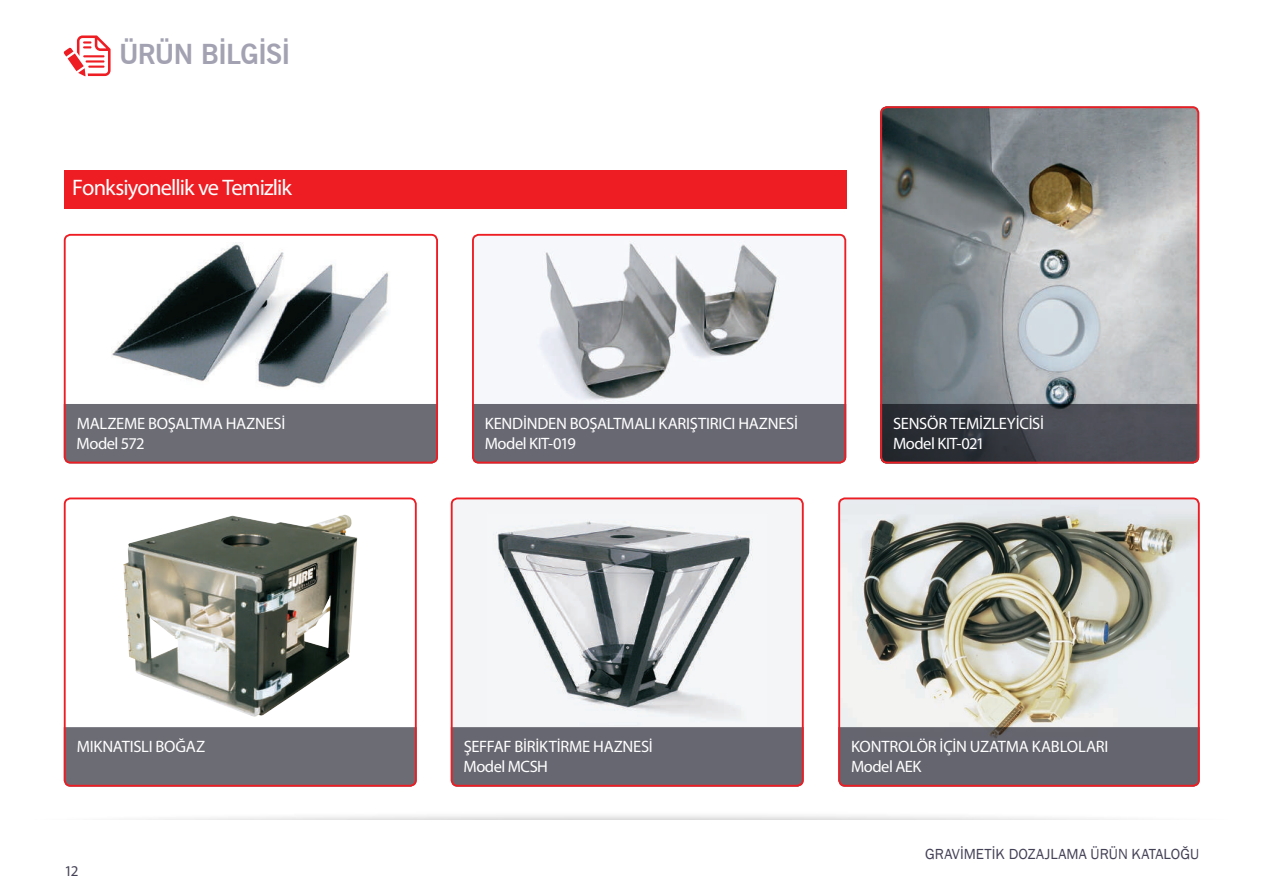
<style>
.page{position:relative;width:1263px;height:893px;background:#fff}
.page>*{position:absolute;margin:0;border:0;box-sizing:border-box;transform-origin:0 0}
.t1{font:700 27.45px "News Gothic BT";letter-spacing:-.03em;color:#a3a2b2}
.t2{font:22.5px "Myriad Pro";letter-spacing:-.04em;color:#fff}
.t3{font:16.5px/19.8px "Myriad Pro";letter-spacing:-.02em;color:#fff}
.t4{font:15px "Franklin Gothic";color:#444156}
.t5{font:15px "Myriad Pro";color:#444156}
</style>
<div class="page">
<div style="left:3px;top:811px;width:1257px;height:49px;background:#231f20;opacity:.75"></div>
<div style="left:0;top:821px;width:1263px;height:72px;background:#fff"></div>
<svg style="left:64px;top:35px;width:47px;height:41px"></svg>
<div style="left:64px;top:170px;width:782px;height:38px;background:#ee1d23"></div>
<img style="left:111px;top:243px;width:278px;height:145px">
<div style="left:64px;top:404px;width:374px;height:59px;background:#6c6c75"></div>
<div style="left:64px;top:234px;width:374px;height:229px;border:2px solid #ee1d23;border-radius:6px"></div>
<div style="left:472px;top:234px;width:374px;height:229px;background:#f6f7fb;border-radius:7px"></div>
<img style="left:542px;top:243px;width:237px;height:157px">
<div style="left:473px;top:404px;width:373px;height:59px;background:#686873"></div>
<div style="left:472px;top:234px;width:374px;height:229px;border:2px solid #ee1d23;border-radius:6px"></div>
<img style="left:883px;top:109px;width:313px;height:295px">
<svg style="left:881px;top:404px;width:318px;height:59px;background:#3d4048"></svg>
<div style="left:880px;top:106px;width:319px;height:357px;border:2px solid #ee1d23;border-radius:6px"></div>
<img style="left:123px;top:514px;width:234px;height:203px">
<div style="left:67px;top:727px;width:347px;height:57px;background:#6c6c75"></div>
<div style="left:64px;top:497px;width:353px;height:290px;border:2px solid #ee1d23;border-radius:6px"></div>
<div style="left:451px;top:497px;width:353px;height:290px;background:#f4f5f6;border-radius:7px"></div>
<img style="left:496px;top:521px;width:257px;height:195px">
<div style="left:454px;top:727px;width:347px;height:57px;background:#676771"></div>
<div style="left:451px;top:497px;width:353px;height:290px;border:2px solid #ee1d23;border-radius:6px"></div>
<img style="left:841px;top:500px;width:356px;height:227px">
<div style="left:841px;top:727px;width:356px;height:57px;background:#64656e"></div>
<div style="left:838px;top:497px;width:362px;height:290px;border:2px solid #ee1d23;border-radius:6px"></div>
<h1 class="t1" style="left:119px;top:38px;width:173px">ÜRÜN BİLGİSİ</h1>
<h2 class="t2" style="left:72px;top:174px;width:221px">Fonksiyonellik ve Temizlik</h2>
<p class="t3" style="left:77px;top:413px;width:210px">MALZEME BOŞALTMA HAZNESİ<br>Model 572</p>
<p class="t3" style="left:485px;top:413px;width:315px">KENDİNDEN BOŞALTMALI KARIŞTIRICI HAZNESİ<br>Model KIT-019</p>
<p class="t3" style="left:893px;top:414px;width:152px">SENSÖR TEMİZLEYİCİSİ<br>Model KIT-021</p>
<p class="t3" style="left:77px;top:737px;width:130px">MIKNATISLI BOĞAZ</p>
<p class="t3" style="left:463px;top:737px;width:191px">ŞEFFAF BİRİKTİRME HAZNESİ<br>Model MCSH</p>
<p class="t3" style="left:851px;top:737px;width:259px">KONTROLÖR İÇİN UZATMA KABLOLARI<br>Model AEK</p>
<p class="t5" style="left:65px;top:862px;width:15px">12</p>
<p class="t4" style="left:925px;top:845px;width:276px">GRAVİMETİK DOZAJLAMA ÜRÜN KATALOĞU</p>
</div>
